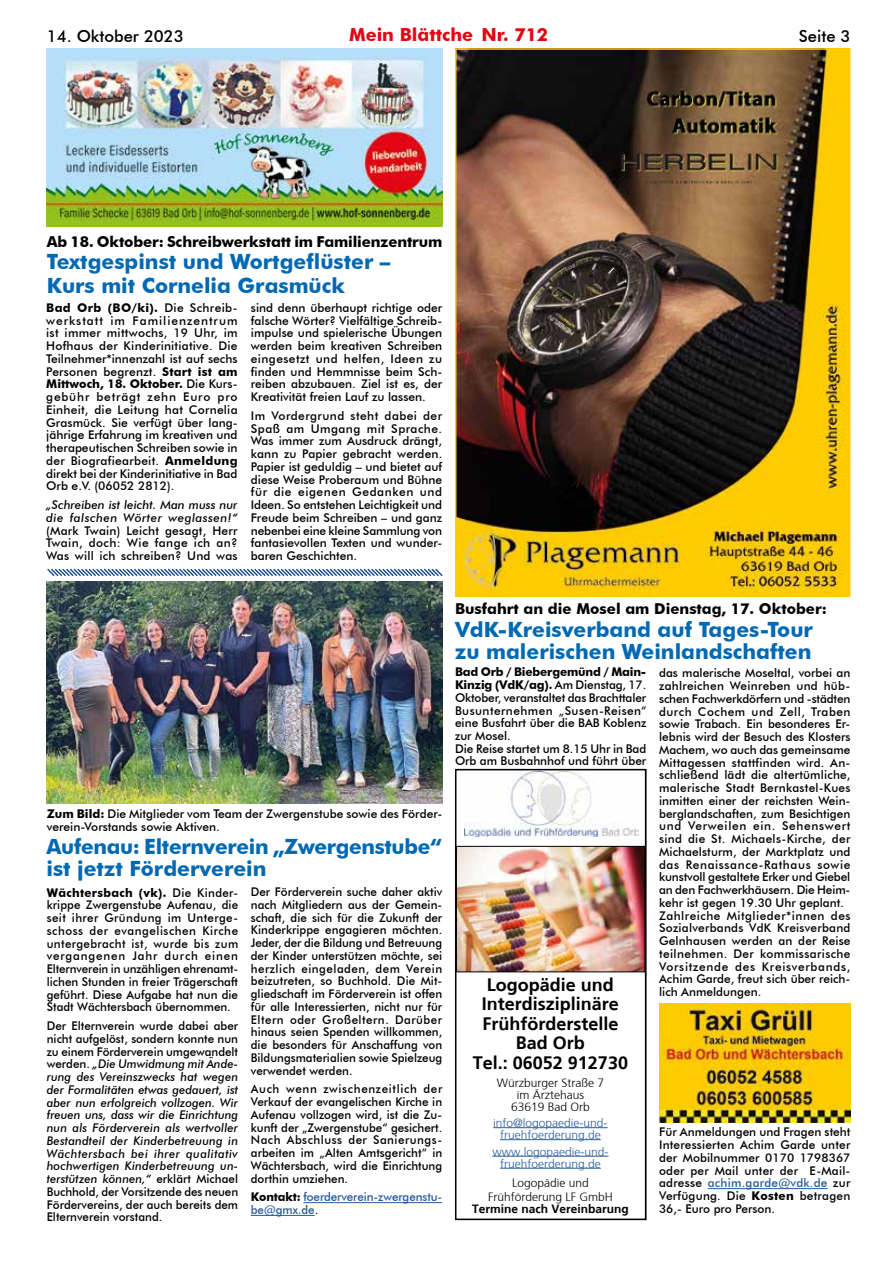
<style>
.page{position:relative;width:893px;height:1263px;background:#fff}
.page>*{position:absolute;margin:0;border:0;box-sizing:border-box;transform-origin:0 0}
.t1{font:700 21px/22.5px "Futura BT";color:#0069b4}
.t2{font:700 18px/19.5px "Frutiger";color:#000;text-align:center}
.t3{font:700 18px "Futura BT";color:#e30613}
.t4{font:500 16.5px "Futura BT";color:#000}
.t5{font:700 15px "Futura BT";letter-spacing:-.01em;color:#000}
.t6{font:500 12px/12.8px "Futura BT";color:#000;text-align:justify}
.t7{font:italic 500 12px/12.8px "Futura BT";letter-spacing:.015em;color:#000}
.t8{font:300 12px/12px "Frutiger";color:#275b9b;text-align:center}
.t9{font:300 12px/12px "Frutiger";color:#000;text-align:center}
.t10{font:500 12px/12.8px "Futura BT";letter-spacing:-.005em;color:#275b9b}
.t11{font:700 12px "Frutiger";color:#000}
.s1{font-weight:700}
.s2{font-style:normal}
.s3{font-weight:700;color:#000}
.s4{color:#000}
.s5{color:#275b9b}
</style>
<div class="page">
<img style="left:458px;top:51px;width:389px;height:543px">
<div style="left:455px;top:48px;width:395px;height:549px;border:2px solid #fc0"></div>
<img style="left:458px;top:824px;width:185px;height:344px">
<div style="left:455px;top:769px;width:191px;height:451px;border:2px solid #000"></div>
<img style="left:465px;top:771px;width:174px;height:65px">
<hr style="left:493px;top:1127px;width:115px;height:1px;background:#275b9b">
<hr style="left:500px;top:1139px;width:101px;height:1px;background:#275b9b">
<hr style="left:492px;top:1156px;width:116px;height:1px;background:#275b9b">
<hr style="left:500px;top:1168px;width:101px;height:1px;background:#275b9b">
<div style="left:456px;top:846px;width:189px;height:126px;border:1px solid #000"></div>
<img style="left:47px;top:48px;width:395px;height:178px">
<img style="left:47px;top:581px;width:395px;height:223px">
<hr style="left:303px;top:1202px;width:139px;height:1px;background:#275b9b">
<hr style="left:251px;top:1215px;width:64px;height:1px;background:#275b9b">
<hr style="left:708px;top:1188px;width:120px;height:1px;background:#275b9b">
<img style="left:659px;top:1003px;width:191px;height:119px">
<svg style="left:47px;top:568px;width:396px;height:9px"></svg>
<h3 class="t4" style="left:47px;top:26px;width:139px">14. Oktober 2023</h3>
<h2 class="t3" style="left:349px;top:24px;width:201px">Mein Blättche Nr. 712</h2>
<h3 class="t4" style="left:799px;top:26px;width:53px">Seite 3</h3>
<p class="t5" style="left:47px;top:232px;width:397px">Ab 18. Oktober: Schreibwerkstatt im Familienzentrum</p>
<h1 class="t1" style="left:47px;top:249px;width:345px;line-height:24px">Textgespinst und Wortgeflüster –<br>Kurs mit Cornelia Grasmück</h1>
<p class="t6" style="left:46px;top:301px;width:193px"><span class="s1">Bad Orb (BO/ki).</span> Die Schreib&shy;werkstatt im Familienzentrum ist immer mittwochs, 19 Uhr, im Hofhaus der Kinderinitiative. Die Teilnehmer*innenzahl ist auf sechs Personen begrenzt. <span class="s1">Start ist am Mittwoch, 18. Oktober.</span> Die Kurs&shy;gebühr beträgt zehn Euro pro Einheit, die Leitung hat Cornelia Grasmück. Sie verfügt über lang&shy;jährige Erfahrung im kreativen und therapeutischen Schreiben sowie in der Biografiearbeit. <span class="s1">Anmeldung </span>direkt bei der Kinderinitiative in Bad Orb e.V. (06052 2812).</p>
<p class="t7" style="left:46px;top:498px;width:193px">„Schreiben ist leicht. Man muss nur die falschen Wörter weglassen!“</p>
<p class="t6" style="left:46px;top:524px;width:193px">(Mark Twain) Leicht gesagt, Herr Twain, doch: Wie fange ich an?<br>Was will ich schreiben? Und was</p>
<p class="t6" style="left:251px;top:301px;width:193px">sind denn überhaupt richtige oder falsche Wörter? Vielfältige Schreib&shy;impulse und spielerische Übungen werden beim kreativen Schreiben eingesetzt und helfen, Ideen zu finden und Hemmnisse beim Sch&shy;reiben abzubauen. Ziel ist es, der Kreativität freien Lauf zu lassen.</p>
<p class="t6" style="left:251px;top:409px;width:193px">Im Vordergrund steht dabei der Spaß am Umgang mit Sprache.<br>Was immer zum Ausdruck drängt, kann zu Papier gebracht werden.<br>Papier ist geduldig – und bietet auf diese Weise Proberaum und Bühne für die eigenen Gedanken und Ideen. So entstehen Leichtigkeit und Freude beim Schreiben – und ganz nebenbei eine kleine Sammlung von fantasievollen Texten und wunder&shy;baren Geschichten.</p>
<p class="t6" style="left:47px;top:807px;width:397px"><span class="s1">Zum Bild:</span> Die Mitglieder vom Team der Zwergenstube sowie des Förder&shy;verein-Vorstands sowie Aktiven.</p>
<h1 class="t1" style="left:47px;top:835px;width:397px">Aufenau: Elternverein „Zwergenstube“ ist jetzt Förderverein</h1>
<p class="t6" style="left:47px;top:886px;width:193px"><span class="s1">Wächtersbach (vk).</span> Die Kinder&shy;krippe Zwergenstube Aufenau, die seit ihrer Gründung im Unterge&shy;schoss der evangelischen Kirche untergebracht ist, wurde bis zum vergangenen Jahr durch einen Elternverein in unzähligen ehrenamt&shy;lichen Stunden in freier Trägerschaft geführt. Diese Aufgabe hat nun die Stadt Wächtersbach übernommen.</p>
<p class="t7" style="left:47px;top:1019px;width:193px;text-align:justify"><span class="s2">Der Elternverein wurde dabei aber nicht aufgelöst, sondern konnte nun zu einem Förderverein umgewandelt werden.</span> „Die Umwidmung mit Ände&shy;rung des Vereinszwecks hat wegen der Formalitäten etwas gedauert, ist aber nun erfolgreich vollzogen. Wir freuen uns, dass wir die Einrichtung nun als Förderverein als wertvoller Bestandteil der Kinderbetreuung in Wächtersbach bei ihrer qualitativ hochwertigen Kinderbetreuung un&shy;terstützen können,“ <span class="s2">erklärt Michael Buchhold, der Vorsitzende des neuen Fördervereins, der auch bereits dem Elternverein vorstand.</span></p>
<p class="t6" style="left:251px;top:885px;width:193px">Der Förderverein suche daher aktiv nach Mitgliedern aus der Gemein&shy;schaft, die sich für die Zukunft der Kinderkrippe engagieren möchten.<br>Jeder, der die Bildung und Betreuung der Kinder unterstützen möchte, sei herzlich eingeladen, dem Verein beizutreten, so Buchhold. Die Mit&shy;gliedschaft im Förderverein ist offen für alle Interessierten, nicht nur für Eltern oder Großeltern. Darüber hinaus seien Spenden willkommen, die besonders für Anschaffung von Bildungsmaterialien sowie Spielzeug verwendet werden.</p>
<p class="t6" style="left:251px;top:1082px;width:193px">Auch wenn zwischenzeitlich der Verkauf der evangelischen Kirche in Aufenau vollzogen wird, ist die Zu&shy;kunft der „Zwergenstube“ gesichert.<br>Nach Abschluss der Sanierungs&shy;arbeiten im „Alten Amtsgericht“ in Wächtersbach, wird die Einrichtung dorthin umziehen.</p>
<p class="t10" style="left:251px;top:1190px;width:193px"><span class="s3">Kontakt:</span> foerderverein-zwergenstu&shy;be@gmx.de<span class="s4">.</span></p>
<p class="t5" style="left:455px;top:600px;width:373px">Busfahrt an die Mosel am Dienstag, 17. Oktober:</p>
<h1 class="t1" style="left:455px;top:618px;width:359px">VdK-Kreisverband auf Tages-Tour zu malerischen Weinlandschaften</h1>
<p class="t6" style="left:455px;top:665px;width:193px;text-align:left"><span class="s1">Bad Orb / Biebergemünd / Main-<br>Kinzig (VdK/ag).</span> Am Dienstag, 17.<br>Oktober, veranstaltet das Brachttaler<br>Busunternehmen „Susen-Reisen“ eine Busfahrt über die BAB Koblenz zur Mosel.<br>Die Reise startet um 8.15 Uhr in Bad<br>Orb am Busbahnhof und führt über</p>
<h2 class="t2" style="left:473px;top:974px;width:157px">Logopädie und<br>Interdisziplinäre<br>Frühförderstelle<br>Bad Orb<br>Tel.: 06052 912730</h2>
<p class="t9" style="left:497px;top:1075px;width:109px">Würzburger Straße 7 im Ärztehaus<br>63619 Bad Orb</p>
<p class="t8" style="left:493px;top:1116px;width:116px">info@logopaedie-und&shy;fruehfoerderung.de</p>
<p class="t8" style="left:492px;top:1144px;width:118px">www.logopaedie-und&shy;fruehfoerderung.de</p>
<p class="t9" style="left:488px;top:1175px;width:126px;line-height:13.5px">Logopädie und<br>Frühförderung LF GmbH</p>
<p class="t11" style="left:472px;top:1201px;width:158px">Termine nach Vereinbarung</p>
<p class="t6" style="left:659px;top:666px;width:193px;text-align:left">das malerische Moseltal, vorbei an zahlreichen Weinreben und hüb&shy;schen Fachwerkdörfern und -städten durch Cochem und Zell, Traben sowie Trabach. Ein besonderes Er&shy;lebnis wird der Besuch des Klosters Machem, wo auch das gemeinsame Mittagessen stattfinden wird. An&shy;schließend lädt die altertümliche, malerische Stadt Bernkastel-Kues inmitten einer der reichsten Wein&shy;berglandschaften, zum Besichtigen und Verweilen ein. Sehenswert sind die St. Michaels-Kirche, der Michaelsturm, der Marktplatz und das Renaissance-Rathaus sowie kunstvoll gestaltete Erker und Giebel an den Fachwerkhäusern. Die Heim&shy;kehr ist gegen 19.30 Uhr geplant.<br>Zahlreiche Mitglieder*innen des Sozialverbands VdK Kreisverband Gelnhausen werden an der Reise teilnehmen. Der kommissarische Vorsitzende des Kreisverbands, Achim Garde, freut sich über reich&shy;lich Anmeldungen.</p>
<p class="t6" style="left:659px;top:1125px;width:193px">Für Anmeldungen und Fragen steht Interessierten Achim Garde unter der Mobilnummer 0170 1798367 oder per Mail unter der E-Mail&shy;adresse <span class="s5">achim.garde@vdk.de</span> zur Verfügung. Die <span class="s1">Kosten</span> betragen 36,- Euro pro Person.</p>
</div>
